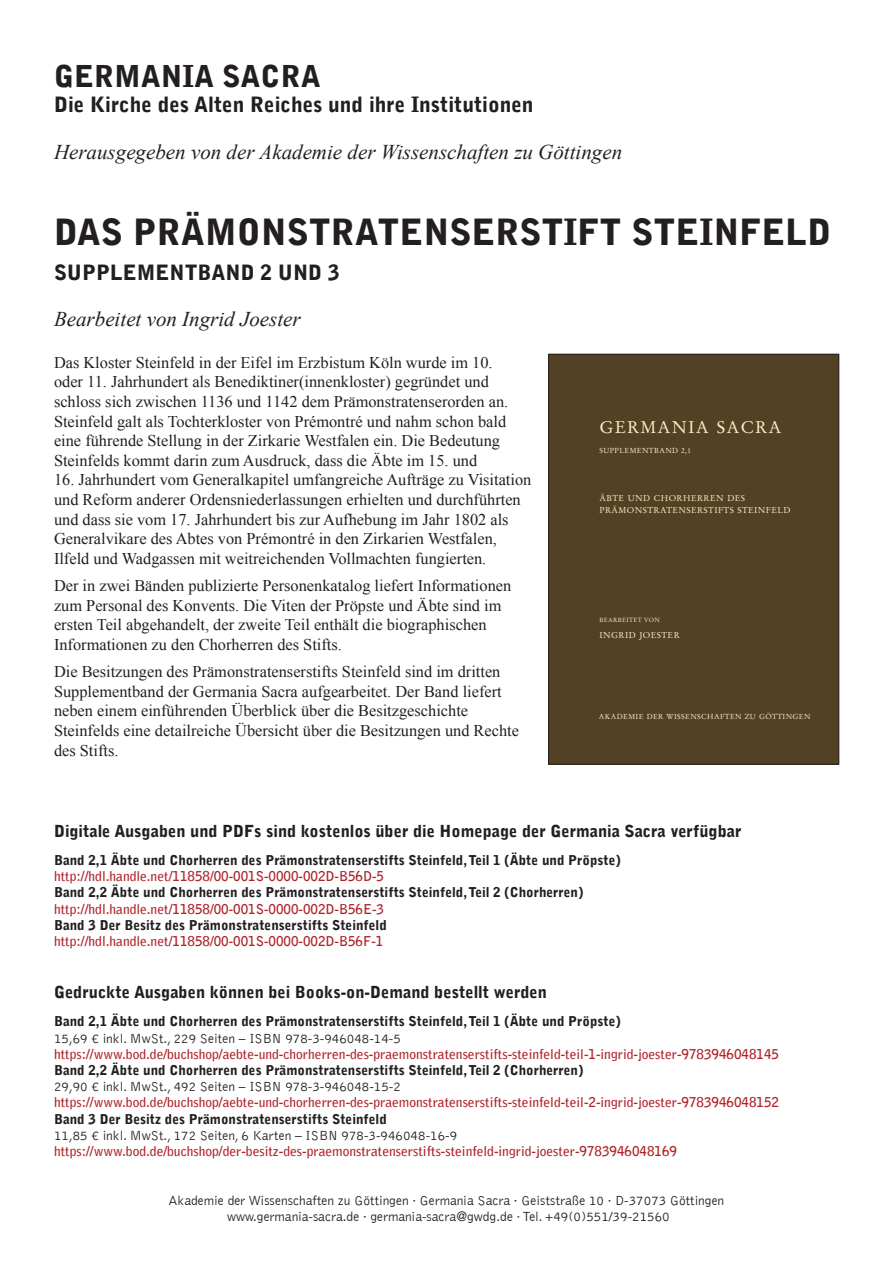
<style>
.page{position:relative;width:893px;height:1263px;background:#fff}
.page>*{position:absolute;margin:0;border:0;box-sizing:border-box;transform-origin:0 0}
.t1{font:900 36px "Bell Gothic";color:#231f20}
.t2{font:900 30px "Bell Gothic";color:#231f20}
.t3{font:italic 21px "Times New Roman";color:#231f20}
.t4{font:900 21px "Bell Gothic";color:#231f20}
.Germania_Sacra_12pt{font:16.95px "Stempel Garamond LT Pro";letter-spacing:.07em;color:#fef0c6}
.t5{font:900 16.5px "Bell Gothic";color:#231f20}
.t6{font:16.35px/19.6px "Times New Roman";color:#231f20}
.t7{font:700 13.5px "Bell Gothic";color:#ae2229}
.t8{font:900 13.5px "Bell Gothic";color:#231f20}
.t9{font:300 13.5px/16.2px "Bell Gothic";color:#231f20;text-align:center}
.Titelei_Zeile_4{font:8.4px/12px "Stempel Garamond LT Pro";letter-spacing:.05em;color:#fef0c6}
.Titelei_Zeile_3{font:8.4px "Stempel Garamond LT Pro";letter-spacing:.05em;color:#fef0c6}
.Germania_Sacra_12pt-2{font:7.2px "Stempel Garamond LT Pro";letter-spacing:.05em;color:#fef0c6}
.Titelei_Zeile_3-2{font:6px "Stempel Garamond LT Pro";letter-spacing:.05em;color:#fef0c6}
.s1{font-family:"Stempel Garamond LT Pro";font-weight:400}
</style>
<div class="page">
<div style="left:549px;top:354px;width:290px;height:410px;background:#524125"></div>
<div style="left:548px;top:354px;width:291px;height:410px;border:1px solid #231f20"></div>
<p class="t2" style="left:54px;top:59px;width:268px">GERMANIA SACRA</p>
<p class="t4" style="left:54px;top:92px;width:481px">Die Kirche des Alten Reiches und ihre Institutionen</p>
<p class="t3" style="left:54px;top:138px;width:570px">Herausgegeben von der Akademie der Wissenschaften zu Göttingen</p>
<p class="t1" style="left:54px;top:212px;width:779px">DAS PRÄMONSTRATENSERSTIFT STEINFELD</p>
<p class="t4" style="left:54px;top:260px;width:287px">SUPPLEMENTBAND 2 UND 3</p>
<p class="t3" style="left:54px;top:305px;width:248px">Bearbeitet von Ingrid Joester</p>
<p class="t6" style="left:54px;top:352px;width:456px">Das Kloster Steinfeld in der Eifel im Erzbistum Köln wurde im 10. oder 11. Jahrhundert als Benediktiner(innenkloster) gegründet und schloss sich zwischen 1136 und 1142 dem Prämonstratenserorden an.<br>Steinfeld galt als Tochterkloster von Prémontré und nahm schon bald eine führende Stellung in der Zirkarie Westfalen ein. Die Bedeutung Steinfelds kommt darin zum Ausdruck, dass die Äbte im 15. und</p>
<p class="t6" style="left:54px;top:470px;width:479px">16. Jahrhundert vom Generalkapitel umfangreiche Aufträge zu Visitation und Reform anderer Ordensniederlassungen erhielten und durchführten und dass sie vom 17. Jahrhundert bis zur Aufhebung im Jahr 1802 als Generalvikare des Abtes von Prémontré in den Zirkarien Westfalen, Ilfeld und Wadgassen mit weitreichenden Vollmachten fungierten.</p>
<p class="t6" style="left:54px;top:575px;width:459px">Der in zwei Bänden publizierte Personenkatalog liefert Informationen zum Personal des Konvents. Die Viten der Pröpste und Äbte sind im ersten Teil abgehandelt, der zweite Teil enthält die biographischen Informationen zu den Chorherren des Stifts.</p>
<p class="t6" style="left:54px;top:661px;width:466px">Die Besitzungen des Prämonstratenserstifts Steinfeld sind im dritten Supplementband der Germania Sacra aufgearbeitet. Der Band liefert neben einem einführenden Überblick über die Besitzgeschichte Steinfelds eine detailreiche Übersicht über die Besitzungen und Rechte des Stifts.</p>
<p class="Germania_Sacra_12pt" style="left:599px;top:416px;width:184px">GERMANIA SACRA</p>
<p class="Germania_Sacra_12pt-2" style="left:599px;top:446px;width:93px">SUPPLEMENTBAND 2,1</p>
<p class="Titelei_Zeile_4" style="left:599px;top:492px;width:193px">ÄBTE UND CHORHERREN DES<br>PRÄMONSTRATENSERSTIFTS STEINFELD</p>
<p class="Titelei_Zeile_3-2" style="left:599px;top:616px;width:62px">BEARBEITET VON</p>
<p class="Titelei_Zeile_3" style="left:599px;top:630px;width:82px">INGRID JOESTER</p>
<p class="Germania_Sacra_12pt-2" style="left:599px;top:712px;width:213px">AKADEMIE DER WISSENSCHAFTEN ZU GÖTTINGEN</p>
<p class="t5" style="left:54px;top:821px;width:689px">Digitale Ausgaben und PDFs sind kostenlos über die Homepage der Germania Sacra verfügbar</p>
<p class="t8" style="left:54px;top:852px;width:568px">Band 2,1 Äbte und Chorherren des Prämonstratenserstifts Steinfeld, Teil 1 (Äbte und Pröpste)</p>
<p class="t7" style="left:54px;top:868px;width:332px">http://hdl.handle.net/11858/00-001S-0000-002D-B56D-5</p>
<p class="t8" style="left:54px;top:885px;width:531px">Band 2,2 Äbte und Chorherren des Prämonstratenserstifts Steinfeld, Teil 2 (Chorherren)</p>
<p class="t7" style="left:54px;top:900px;width:332px">http://hdl.handle.net/11858/00-001S-0000-002D-B56E-3</p>
<p class="t8" style="left:54px;top:917px;width:334px">Band 3 Der Besitz des Prämonstratenserstifts Steinfeld</p>
<p class="t7" style="left:54px;top:933px;width:331px">http://hdl.handle.net/11858/00-001S-0000-002D-B56F-1</p>
<p class="t5" style="left:54px;top:982px;width:494px">Gedruckte Ausgaben können bei Books-on-Demand bestellt werden</p>
<p class="t8" style="left:54px;top:1014px;width:568px">Band 2,1 Äbte und Chorherren des Prämonstratenserstifts Steinfeld, Teil 1 (Äbte und Pröpste)</p>
<p class="t9" style="left:54px;top:1030px;width:348px">15,69 € inkl. MwSt., 229 Seiten – ISBN 978-3-946048-14-5</p>
<p class="t7" style="left:54px;top:1046px;width:727px">https://www.bod.de/buchshop/aebte-und-chorherren-des-praemonstratenserstifts-steinfeld-teil-1-ingrid-joester-9783946048145</p>
<p class="t8" style="left:54px;top:1062px;width:531px">Band 2,2 Äbte und Chorherren des Prämonstratenserstifts Steinfeld, Teil 2 (Chorherren)</p>
<p class="t9" style="left:54px;top:1079px;width:348px">29,90 € inkl. MwSt., 492 Seiten – ISBN 978-3-946048-15-2</p>
<p class="t7" style="left:54px;top:1094px;width:727px">https://www.bod.de/buchshop/aebte-und-chorherren-des-praemonstratenserstifts-steinfeld-teil-2-ingrid-joester-9783946048152</p>
<p class="t8" style="left:54px;top:1111px;width:334px">Band 3 Der Besitz des Prämonstratenserstifts Steinfeld</p>
<p class="t9" style="left:54px;top:1127px;width:405px">11,85 € inkl. MwSt., 172 Seiten, 6 Karten – ISBN 978-3-946048-16-9</p>
<p class="t7" style="left:54px;top:1143px;width:625px">https://www.bod.de/buchshop/der-besitz-des-praemonstratenserstifts-steinfeld-ingrid-joester-9783946048169</p>
<p class="t9" style="left:169px;top:1192px;width:557px">Akademie der Wissenschaften zu Göttingen · Germania Sacra · Geiststraße 10 · D-37073 Göttingen www.germania-sacra.de · germania-sacra@gwdg.de <span class="s1">·</span> Tel. +49(0)551/39-21560</p>
</div>
